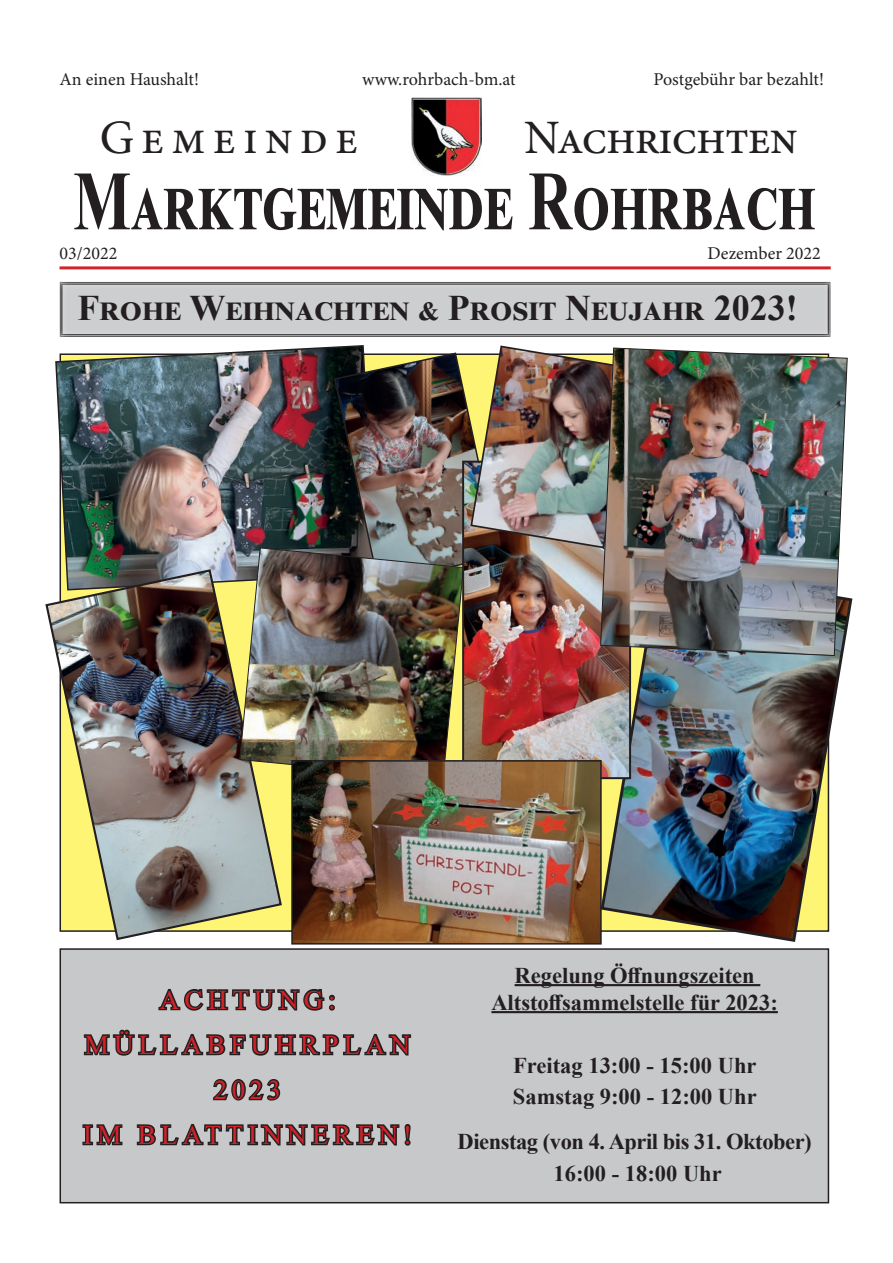
<style>
.page{position:relative;width:893px;height:1263px;background:#fff}
.page>*{position:absolute;margin:0;border:0;box-sizing:border-box;transform-origin:0 0}
.t1{font:700 84.3px "Times New Roman";letter-spacing:.025em;color:#231f20;scale:.73 1}
.t2{font:48px "Minion Pro";letter-spacing:-.025em;color:#231f20}
.t3{font:48px "Minion Pro";letter-spacing:.15em;color:#231f20}
.t4{font:700 36px "Times New Roman";letter-spacing:.025em;color:#231f20}
.t5{font:27px/45px "Times New Roman";letter-spacing:.195em;color:#d1232a;text-align:center}
.t6{font:700 22.5px "Times New Roman";color:#231f20}
.t7{font:700 22.5px "Times New Roman";letter-spacing:-.02em;color:#231f20}
.t8{font:18px "Minion Pro";color:#231f20}
</style>
<div class="page">
<img style="left:55px;top:346px;width:278px;height:222px">
<img style="left:411px;top:97px;width:71px;height:79px">
<hr style="left:60px;top:266px;width:771px;height:3px;background:#d1232a">
<div style="left:57px;top:282px;width:774px;height:57px;background:#fff;opacity:.75"></div>
<div style="left:60px;top:949px;width:768px;height:254px;background:#c7c8ca"></div>
<div style="left:60px;top:948px;width:769px;height:255px;border:2px solid #231f20"></div>
<svg style="left:158px;top:989px;width:177px;height:22px"></svg>
<svg style="left:83px;top:1029px;width:329px;height:27px"></svg>
<svg style="left:82px;top:1124px;width:41px;height:22px"></svg>
<svg style="left:136px;top:1079px;width:275px;height:67px"></svg>
<hr style="left:515px;top:984px;width:245px;height:2px;background:#231f20">
<hr style="left:491px;top:1011px;width:287px;height:2px;background:#231f20">
<img style="left:45px;top:568px;width:238px;height:373px">
<img style="left:240px;top:548px;width:222px;height:231px">
<img style="left:602px;top:597px;width:251px;height:345px">
<img style="left:465px;top:584px;width:163px;height:192px">
<img style="left:333px;top:345px;width:290px;height:239px">
<img style="left:294px;top:763px;width:305px;height:178px">
<div style="left:291px;top:760px;width:311px;height:184px;border:2px solid #231f20"></div>
<img style="left:601px;top:348px;width:246px;height:308px">
<p class="t8" style="left:60px;top:67px;width:141px">An einen Haushalt!</p>
<p class="t8" style="left:362px;top:67px;width:155px">www.rohrbach-bm.at</p>
<p class="t8" style="left:654px;top:67px;width:172px">Postgebühr bar bezahlt!</p>
<p class="t3" style="left:100px;top:105px;width:260px">Gemeinde</p>
<p class="t2" style="left:524px;top:105px;width:275px">Nachrichten</p>
<p class="t1" style="left:73px;top:140px;width:1014px">Marktgemeinde Rohrbach</p>
<p class="t8" style="left:60px;top:241px;width:59px">03/2022</p>
<p class="t8" style="left:708px;top:241px;width:115px">Dezember 2022</p>
<p class="t4" style="left:77px;top:282px;width:722px">Frohe Weihnachten &amp; Prosit Neujahr 2023!</p>
<p class="t5" style="left:160px;top:976px;width:177px">ACHTUNG:</p>
<p class="t5" style="left:85px;top:1021px;width:326px">MÜLLABFUHRPLAN<br>2023</p>
<p class="t5" style="left:83px;top:1111px;width:330px">IM BLATTINNEREN!</p>
<p class="t6" style="left:515px;top:959px;width:242px">Regelung Öffnungszeiten</p>
<p class="t6" style="left:491px;top:986px;width:288px">Altstoffsammelstelle für 2023:</p>
<p class="t6" style="left:513px;top:1049px;width:245px">Freitag 13:00 - 15:00 Uhr</p>
<p class="t6" style="left:513px;top:1080px;width:245px">Samstag 9:00 - 12:00 Uhr</p>
<p class="t7" style="left:458px;top:1125px;width:356px">Dienstag (von 4. April bis 31. Oktober)</p>
<p class="t6" style="left:554px;top:1157px;width:170px">16:00 - 18:00 Uhr</p>
</div>
